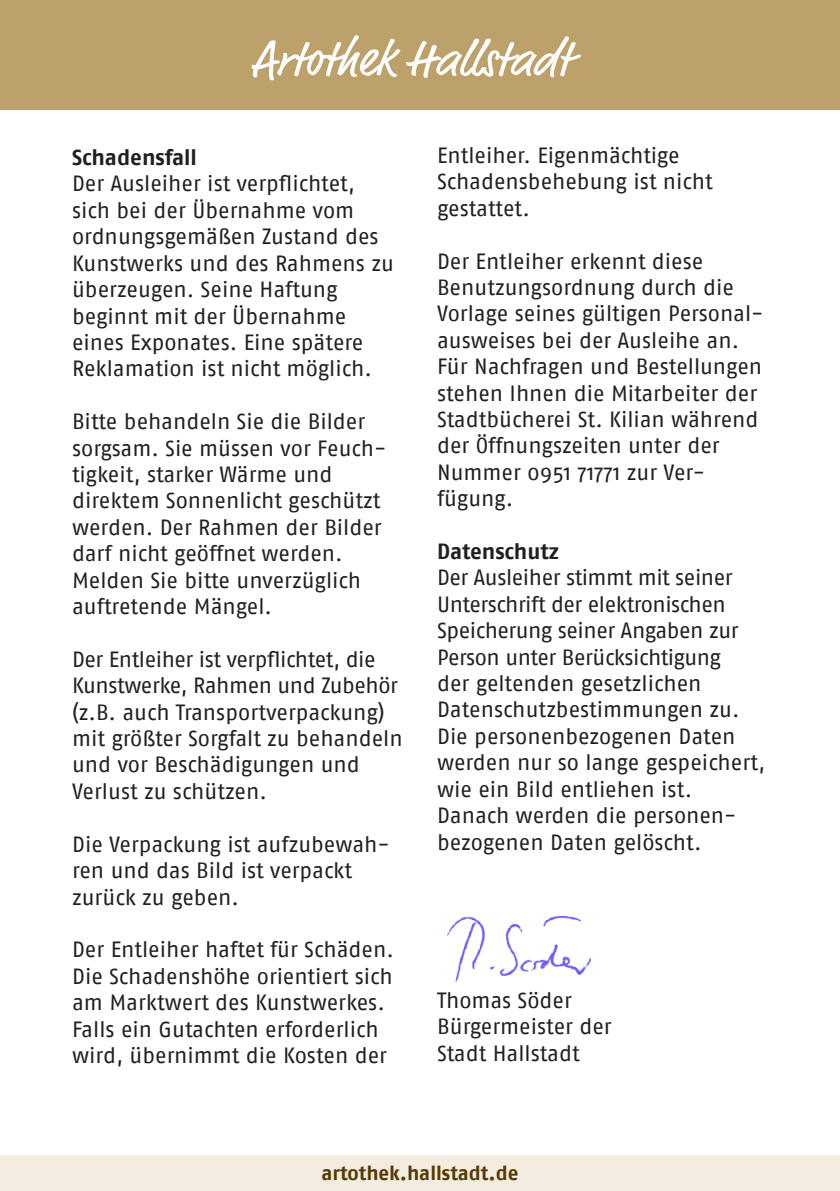
<style>
.page{position:relative;width:840px;height:1191px;background:#fff}
.page>*{position:absolute;margin:0;border:0;box-sizing:border-box;transform-origin:0 0}
.t1{font:50px "Market";color:#fff}
.t2{font:22px/26.4px "Fago No";letter-spacing:-.005em;color:#231f20}
.t3{font:22px "Fago No Bold Lf";color:#231f20}
.t4{font:20px "Fago No Bold Lf";color:#563b00}
</style>
<div class="page">
<div style="left:0;top:0;width:839px;height:109px;background:#bda16b"></div>
<div style="left:0;top:1155px;width:839px;height:36px;background:#f2ece1"></div>
<img style="left:447px;top:916px;width:145px;height:66px">
<p class="t1" style="left:251px;top:29px;width:321px">Artothek Hallstadt</p>
<p class="t3" style="left:72px;top:144px;width:126px">Schadensfall</p>
<p class="t2" style="left:72px;top:170px;width:323px">Der Ausleiher ist verpflichtet, sich bei der Übernahme vom ordnungsgemäßen Zustand des<br>Kunstwerks und des Rahmens zu überzeugen. Seine Haftung beginnt mit der Übernahme eines Exponates. Eine spätere<br>Reklamation ist nicht möglich.</p>
<p class="t2" style="left:72px;top:408px;width:316px">Bitte behandeln Sie die Bilder sorgsam. Sie müssen vor Feuch&shy;tigkeit, starker Wärme und direktem Sonnenlicht geschützt werden. Der Rahmen der Bilder darf nicht geöffnet werden.<br>Melden Sie bitte unverzüglich auftretende Mängel.</p>
<p class="t2" style="left:72px;top:646px;width:332px">Der Entleiher ist verpflichtet, die<br>Kunstwerke, Rahmen und Zubehör (z.B. auch Transportverpackung) mit größter Sorgfalt zu behandeln und vor Beschädigungen und<br>Verlust zu schützen.</p>
<p class="t2" style="left:72px;top:830px;width:319px">Die Verpackung ist aufzubewah&shy;ren und das Bild ist verpackt zurück zu geben.</p>
<p class="t2" style="left:72px;top:936px;width:323px">Der Entleiher haftet für Schäden.<br>Die Schadenshöhe orientiert sich am Marktwert des Kunstwerkes.<br>Falls ein Gutachten erforderlich wird, übernimmt die Kosten der</p>
<p class="t2" style="left:437px;top:142px;width:277px">Entleiher. Eigenmächtige<br>Schadensbehebung ist nicht gestattet.</p>
<p class="t2" style="left:437px;top:247px;width:328px">Der Entleiher erkennt diese<br>Benutzungsordnung durch die<br>Vorlage seines gültigen Personal&shy;ausweises bei der Ausleihe an.</p>
<p class="t2" style="left:437px;top:353px;width:326px">Für Nachfragen und Bestellungen stehen Ihnen die Mitarbeiter der<br>Stadtbücherei St. Kilian während der Öffnungszeiten unter der<br>Nummer 0951 71771 zur Ver&shy;fügung.</p>
<p class="t3" style="left:437px;top:538px;width:123px">Datenschutz</p>
<p class="t2" style="left:437px;top:564px;width:329px">Der Ausleiher stimmt mit seiner<br>Unterschrift der elektronischen<br>Speicherung seiner Angaben zur<br>Person unter Berücksichtigung<br>der geltenden gesetzlichen<br>Datenschutzbestimmungen zu.<br>Die personenbezogenen Daten werden nur so lange gespeichert, wie ein Bild entliehen ist.<br>Danach werden die personen&shy;bezogenen Daten gelöscht.</p>
<p class="t2" style="left:437px;top:987px;width:136px">Thomas Söder</p>
<p class="t2" style="left:437px;top:1013px;width:176px">Bürgermeister der<br>Stadt Hallstadt</p>
<p class="t4" style="left:321px;top:1161px;width:198px">artothek.hallstadt.de</p>
</div>
